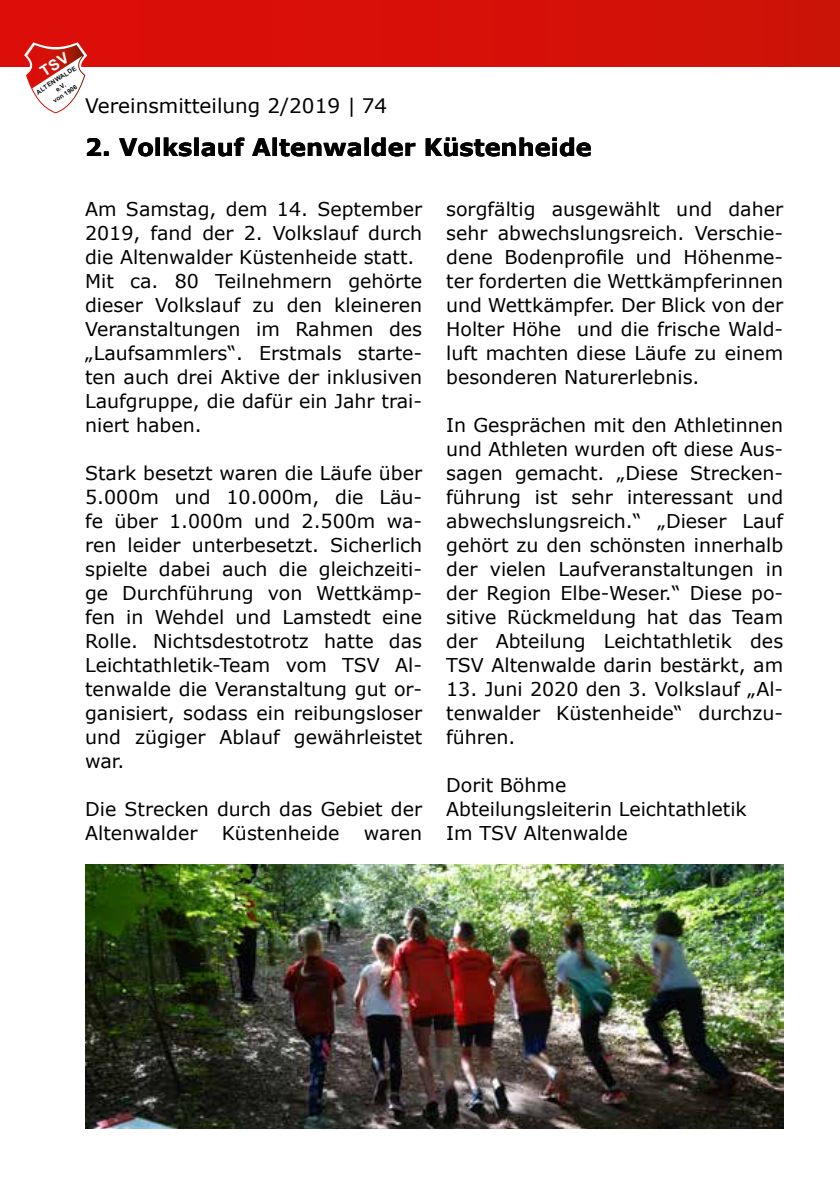
<style>
.page{position:relative;width:840px;height:1191px;background:#fff}
.page>*{position:absolute;margin:0;border:0;box-sizing:border-box;transform-origin:0 0}
.t1{font:700 24px "Verdana";color:#000}
.t2{font:20px "Verdana";color:#000}
.t3{font:19px/24px "Verdana";color:#000;text-align:justify}
.t4{font:700 6.4px/8.2px "Arial";color:#0e1011;text-align:center}
</style>
<div class="page">
<div style="left:0;top:0;width:839px;height:67px;background:#d80f09"></div>
<img style="left:85px;top:864px;width:697px;height:264px">
<svg style="left:24px;top:42px;width:63px;height:71px"></svg>
<p class="t4" style="left:35px;top:89px;width:48px;rotate:-33deg">ALTENWALDE e.V.<br>von 1906</p>
<p class="t2" style="left:85px;top:92px;width:303px">Vereinsmitteilung 2/2019 | 74</p>
<p class="t1" style="left:85px;top:130px;width:508px">2. Volkslauf Altenwalder Küstenheide</p>
<p class="t3" style="left:85px;top:197px;width:338px;text-align:left">Am Samstag, dem 14. September<br>2019, fand der 2. Volkslauf durch die Altenwalder Küstenheide statt.<br>Mit ca. 80 Teilnehmern gehörte dieser Volkslauf zu den kleineren<br>Veranstaltungen im Rahmen des „Laufsammlers“. Erstmals starte&shy;ten auch drei Aktive der inklusiven<br>Laufgruppe, die dafür ein Jahr trai&shy;niert haben.</p>
<p class="t3" style="left:85px;top:461px;width:338px">Stark besetzt waren die Läufe über 5.000m und 10.000m, die Läu&shy;fe über 1.000m und 2.500m wa&shy;ren leider unterbesetzt. Sicherlich spielte dabei auch die gleichzeiti&shy;ge Durchführung von Wettkämp&shy;fen in Wehdel und Lamstedt eine Rolle. Nichtsdestotrotz hatte das Leichtathletik-Team vom TSV Al&shy;tenwalde die Veranstaltung gut or&shy;ganisiert, sodass ein reibungsloser und zügiger Ablauf gewährleistet war.</p>
<p class="t3" style="left:85px;top:797px;width:338px">Die Strecken durch das Gebiet der<br>Altenwalder</p>
<p class="t3" style="left:222px;top:821px;width:119px">Küstenheide</p>
<p class="t3" style="left:363px;top:821px;width:60px">waren</p>
<p class="t3" style="left:446px;top:197px;width:338px">sorgfältig ausgewählt und daher sehr abwechslungsreich. Verschie&shy;dene Bodenprofile und Höhenme&shy;ter forderten die Wettkämpferinnen und Wettkämpfer. Der Blick von der Holter Höhe und die frische Wald&shy;luft machten diese Läufe zu einem besonderen Naturerlebnis.</p>
<p class="t3" style="left:446px;top:413px;width:338px">In Gesprächen mit den Athletinnen und Athleten wurden oft diese Aus&shy;sagen gemacht. „Diese Strecken&shy;führung ist sehr interessant und abwechslungsreich.“ „Dieser Lauf gehört zu den schönsten innerhalb der vielen Laufveranstaltungen in der Region Elbe-Weser.“ Diese po&shy;sitive Rückmeldung hat das Team der Abteilung Leichtathletik des TSV Altenwalde darin bestärkt, am</p>
<p class="t3" style="left:446px;top:677px;width:338px">13. Juni 2020 den 3. Volkslauf „Al&shy;tenwalder Küstenheide“ durchzu&shy;führen.</p>
<p class="t3" style="left:446px;top:773px;width:302px;text-align:left">Dorit Böhme<br>Abteilungsleiterin Leichtathletik<br>Im TSV Altenwalde</p>
</div>
